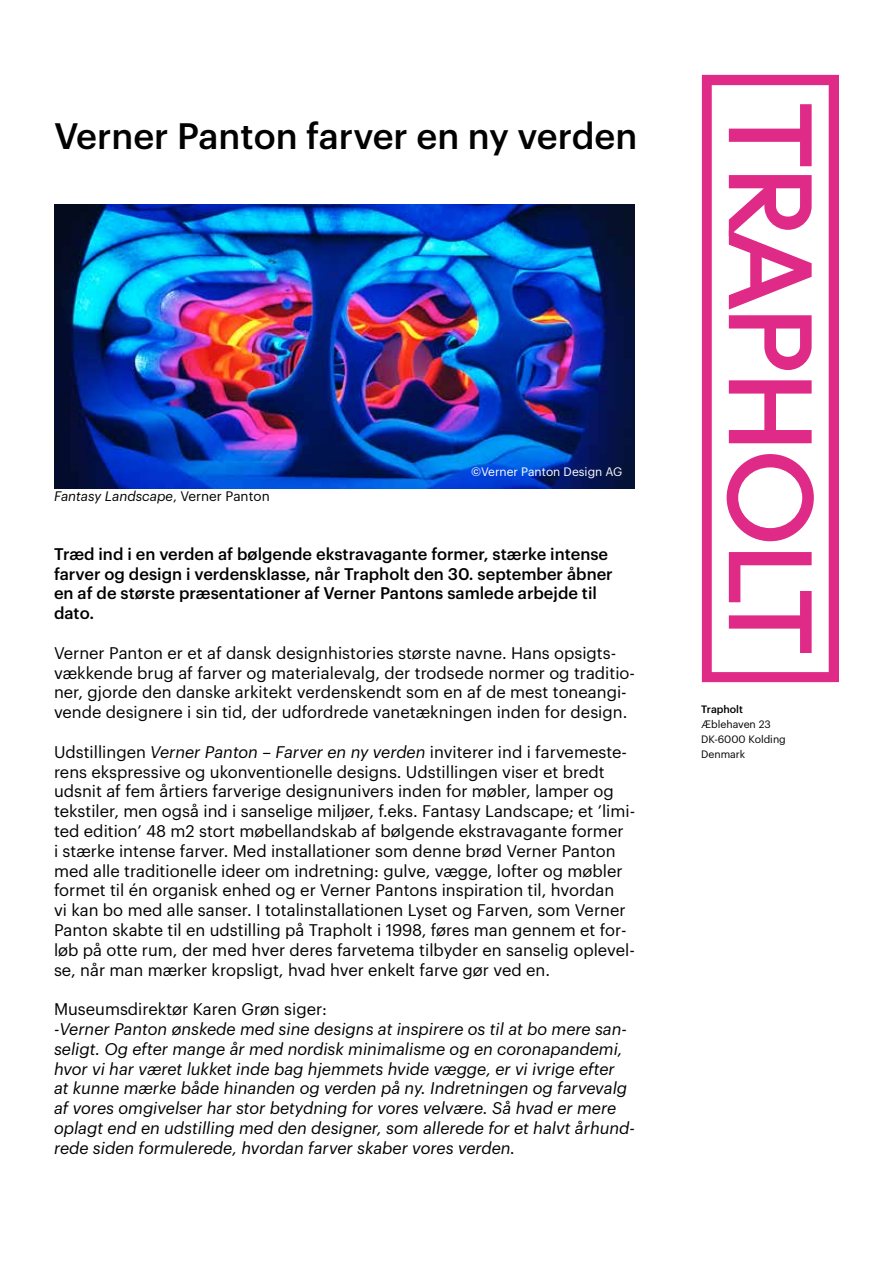
<style>
.page{position:relative;width:893px;height:1263px;background:#fff}
.page>*{position:absolute;margin:0;border:0;box-sizing:border-box;transform-origin:0 0}
.t1{font:500 36px "Graphik";color:#020203}
.t2{font:16.5px/19.8px "Graphik";color:#000}
.t3{font:italic 16.5px/19.8px "Graphik";color:#000}
.t4{font:500 16.5px/19.8px "Graphik";color:#000}
.t5{font:italic 13.5px "Graphik";color:#000}
.t6{font:12px "Graphik";color:#fff}
.t7{font:10.5px/15px "Graphik";color:#000}
.t8{font:500 10.5px "Graphik";color:#000}
.s1{font-style:normal}
.s2{font-style:italic}
</style>
<div class="page">
<img style="left:55px;top:205px;width:579px;height:283px">
<svg style="left:702px;top:75px;width:137px;height:607px"></svg>
<svg style="left:727px;top:104px;width:87px;height:549px"></svg>
<h1 class="t1" style="left:54px;top:109px;width:585px">Verner Panton farver en ny verden</h1>
<p class="t5" style="left:54px;top:486px;width:217px">Fantasy Landscape<span class="s1">, Verner Panton</span></p>
<p class="t6" style="left:471px;top:462px;width:153px">©Verner Panton Design AG</p>
<p class="t4" style="left:54px;top:542px;width:560px">Træd ind i en verden af bølgende ekstravagante former, stærke intense farver og design i verdensklasse, når Trapholt den 30. september åbner en af de største præsentationer af Verner Pantons samlede arbejde til dato.</p>
<p class="t2" style="left:54px;top:641px;width:582px">Verner Panton er et af dansk designhistories største navne. Hans opsigts&shy;vækkende brug af farver og materialevalg, der trodsede normer og traditio&shy;ner, gjorde den danske arkitekt verdenskendt som en af de mest toneangi&shy;vende designere i sin tid, der udfordrede vanetækningen inden for design.</p>
<p class="t2" style="left:54px;top:740px;width:583px">Udstillingen <span class="s2">Verner Panton – Farver en ny verden</span> inviterer ind i farvemeste&shy;rens ekspressive og ukonventionelle designs. Udstillingen viser et bredt udsnit af fem årtiers farverige designunivers inden for møbler, lamper og tekstiler, men også ind i sanselige miljøer, f.eks. Fantasy Landscape; et ’limi&shy;ted edition’ 48 m2 stort møbellandskab af bølgende ekstravagante former<br>i stærke intense farver. Med installationer som denne brød Verner Panton med alle traditionelle ideer om indretning: gulve, vægge, lofter og møbler formet til én organisk enhed og er Verner Pantons inspiration til, hvordan<br>vi kan bo med alle sanser. I totalinstallationen Lyset og Farven, som Verner Panton skabte til en udstilling på Trapholt i 1998, føres man gennem et for&shy;løb på otte rum, der med hver deres farvetema tilbyder en sanselig oplevel&shy;se, når man mærker kropsligt, hvad hver enkelt farve gør ved en.</p>
<p class="t3" style="left:54px;top:998px;width:582px"><span class="s1">Museumsdirektør Karen Grøn siger:<br>-</span>Verner Panton ønskede med sine designs at inspirere os til at bo mere san&shy;seligt. Og efter mange år med nordisk minimalisme og en coronapandemi, hvor vi har været lukket inde bag hjemmets hvide vægge, er vi ivrige efter<br>at kunne mærke både hinanden og verden på ny. Indretningen og farvevalg af vores omgivelser har stor betydning for vores velvære. Så hvad er mere oplagt end en udstilling med den designer, som allerede for et halvt århund&shy;rede siden formulerede, hvordan farver skaber vores verden.</p>
<p class="t8" style="left:701px;top:701px;width:43px">Trapholt</p>
<p class="t7" style="left:701px;top:715px;width:86px">Æblehaven 23<br>DK-6000 Kolding<br>Denmark</p>
</div>
